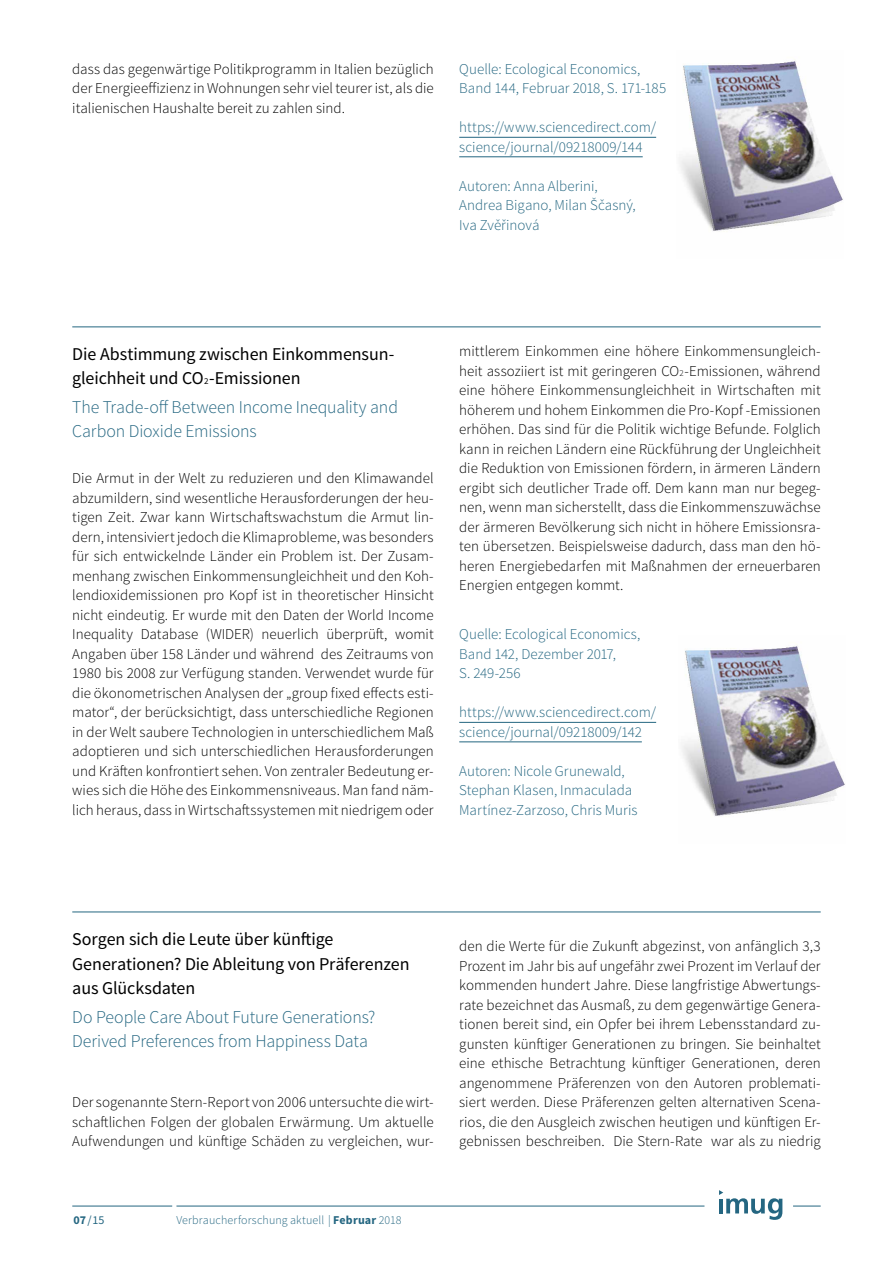
<style>
.page{position:relative;width:893px;height:1263px;background:#fff}
.page>*{position:absolute;margin:0;border:0;box-sizing:border-box;transform-origin:0 0}
.t1{font:18px/24.3px "Source Sans Pro";letter-spacing:-.005em;color:#000}
.t2{font:300 18px/24.3px "Source Sans Pro";letter-spacing:-.005em;color:#246681}
.t3{font:300 15px/19.5px "Source Sans Pro";color:#000;text-align:justify}
.t4{font:300 15px/19.5px "Source Sans Pro";color:#246681}
.t5{font:300 12px "Source Sans Pro";letter-spacing:.01em;color:#246681}
.t6{font:12px "Source Sans Pro";color:#246681}
.s1{font-size:9px}
.s2{font-weight:700}
</style>
<div class="page">
<svg style="left:719px;top:1190px;width:63px;height:30px"></svg>
<hr style="left:176px;top:1206px;width:528px;height:1px;background:#246681">
<hr style="left:72px;top:1206px;width:100px;height:1px;background:#246681">
<svg style="left:793px;top:1206px;width:28px;height:1px"></svg>
<hr style="left:459px;top:137px;width:197px;height:1px;background:#246681">
<hr style="left:459px;top:157px;width:184px;height:1px;background:#246681">
<img style="left:680px;top:61px;width:163px;height:170px">
<img style="left:682px;top:646px;width:163px;height:170px">
<hr style="left:459px;top:722px;width:197px;height:1px;background:#246681">
<hr style="left:459px;top:742px;width:183px;height:1px;background:#246681">
<hr style="left:72px;top:327px;width:749px;height:1px;background:#246681">
<hr style="left:72px;top:912px;width:749px;height:1px;background:#246681">
<p class="t3" style="left:72px;top:59px;width:363px">dass das gegenwärtige Politikprogramm in Italien bezüglich der Energieeffizienz in Wohnungen sehr viel teurer ist, als die italienischen Haushalte bereit zu zahlen sind.</p>
<p class="t4" style="left:459px;top:59px;width:209px">Quelle: Ecological Economics,<br>Band 144, Februar 2018, S. 171-185</p>
<p class="t4" style="left:459px;top:117px;width:198px">https://www.sciencedirect.com/ science/journal/09218009/144</p>
<p class="t4" style="left:459px;top:176px;width:178px">Autoren: Anna Alberini,<br>Andrea Bigano, Milan Ščasný,<br>Iva Zvěřinová</p>
<p class="t1" style="left:72px;top:342px;width:323px">Die Abstimmung zwischen Einkommensun&shy;gleichheit und CO<span class="s1">2</span>-Emissionen</p>
<p class="t2" style="left:72px;top:395px;width:327px">The Trade-off Between Income Inequality and<br>Carbon Dioxide Emissions</p>
<p class="t3" style="left:72px;top:468px;width:363px">Die Armut in der Welt zu reduzieren und den Klimawandel abzumildern, sind wesentliche Herausforderungen der heu&shy;tigen Zeit. Zwar kann Wirtschaftswachstum die Armut lin&shy;dern, intensiviert jedoch die Klimaprobleme, was besonders für sich entwickelnde Länder ein Problem ist. Der Zusam&shy;menhang zwischen Einkommensungleichheit und den Koh&shy;lendioxidemissionen pro Kopf ist in theoretischer Hinsicht nicht eindeutig. Er wurde mit den Daten der World Income Inequality Database (WIDER) neuerlich überprüft, womit Angaben über 158 Länder und während des Zeitraums von 1980 bis 2008 zur Verfügung standen. Verwendet wurde für die ökonometrischen Analysen der „group fixed effects esti&shy;mator“, der berücksichtigt, dass unterschiedliche Regionen in der Welt saubere Technologien in unterschiedlichem Maß adoptieren und sich unterschiedlichen Herausforderungen und Kräften konfrontiert sehen. Von zentraler Bedeutung er&shy;wies sich die Höhe des Einkommensniveaus. Man fand näm&shy;lich heraus, dass in Wirtschaftssystemen mit niedrigem oder</p>
<p class="t3" style="left:459px;top:342px;width:363px">mittlerem Einkommen eine höhere Einkommensungleich&shy;heit assoziiert ist mit geringeren CO<span class="s1">2</span>-Emissionen, während eine höhere Einkommensungleichheit in Wirtschaften mit höherem und hohem Einkommen die Pro-Kopf -Emissionen erhöhen. Das sind für die Politik wichtige Befunde. Folglich kann in reichen Ländern eine Rückführung der Ungleichheit die Reduktion von Emissionen fördern, in ärmeren Ländern ergibt sich deutlicher Trade off. Dem kann man nur begeg&shy;nen, wenn man sicherstellt, dass die Einkommenszuwächse der ärmeren Bevölkerung sich nicht in höhere Emissionsra&shy;ten übersetzen. Beispielsweise dadurch, dass man den hö&shy;heren Energiebedarfen mit Maßnahmen der erneuerbaren Energien entgegen kommt.</p>
<p class="t4" style="left:459px;top:624px;width:183px">Quelle: Ecological Economics,<br>Band 142, Dezember 2017,<br>S. 249-256</p>
<p class="t4" style="left:459px;top:702px;width:198px">https://www.sciencedirect.com/ science/journal/09218009/142</p>
<p class="t4" style="left:459px;top:761px;width:180px">Autoren: Nicole Grunewald,<br>Stephan Klasen, Inmaculada<br>Martínez-Zarzoso, Chris Muris</p>
<p class="t1" style="left:72px;top:927px;width:339px">Sorgen sich die Leute über künftige<br>Generationen? Die Ableitung von Präferenzen aus Glücksdaten</p>
<p class="t2" style="left:72px;top:1004px;width:304px">Do People Care About Future Generations?<br>Derived Preferences from Happiness Data</p>
<p class="t3" style="left:72px;top:1092px;width:363px">Der sogenannte Stern-Report von 2006 untersuchte die wirt&shy;schaftlichen Folgen der globalen Erwärmung. Um aktuelle Aufwendungen und künftige Schäden zu vergleichen, wur-</p>
<p class="t6" style="left:73px;top:1213px;width:33px"><span class="s2">07</span>/15</p>
<p class="t5" style="left:176px;top:1213px;width:226px">Verbraucherforschung aktuell | <span class="s2">Februar</span> 2018</p>
<p class="t3" style="left:459px;top:936px;width:363px">den die Werte für die Zukunft abgezinst, von anfänglich 3,3<br>Prozent im Jahr bis auf ungefähr zwei Prozent im Verlauf der kommenden hundert Jahre. Diese langfristige Abwertungs&shy;rate bezeichnet das Ausmaß, zu dem gegenwärtige Genera&shy;tionen bereit sind, ein Opfer bei ihrem Lebensstandard zu&shy;gunsten künftiger Generationen zu bringen. Sie beinhaltet eine ethische Betrachtung künftiger Generationen, deren angenommene Präferenzen von den Autoren problemati&shy;siert werden. Diese Präferenzen gelten alternativen Scena&shy;rios, die den Ausgleich zwischen heutigen und künftigen Er&shy;gebnissen beschreiben. Die Stern-Rate war als zu niedrig</p>
</div>
